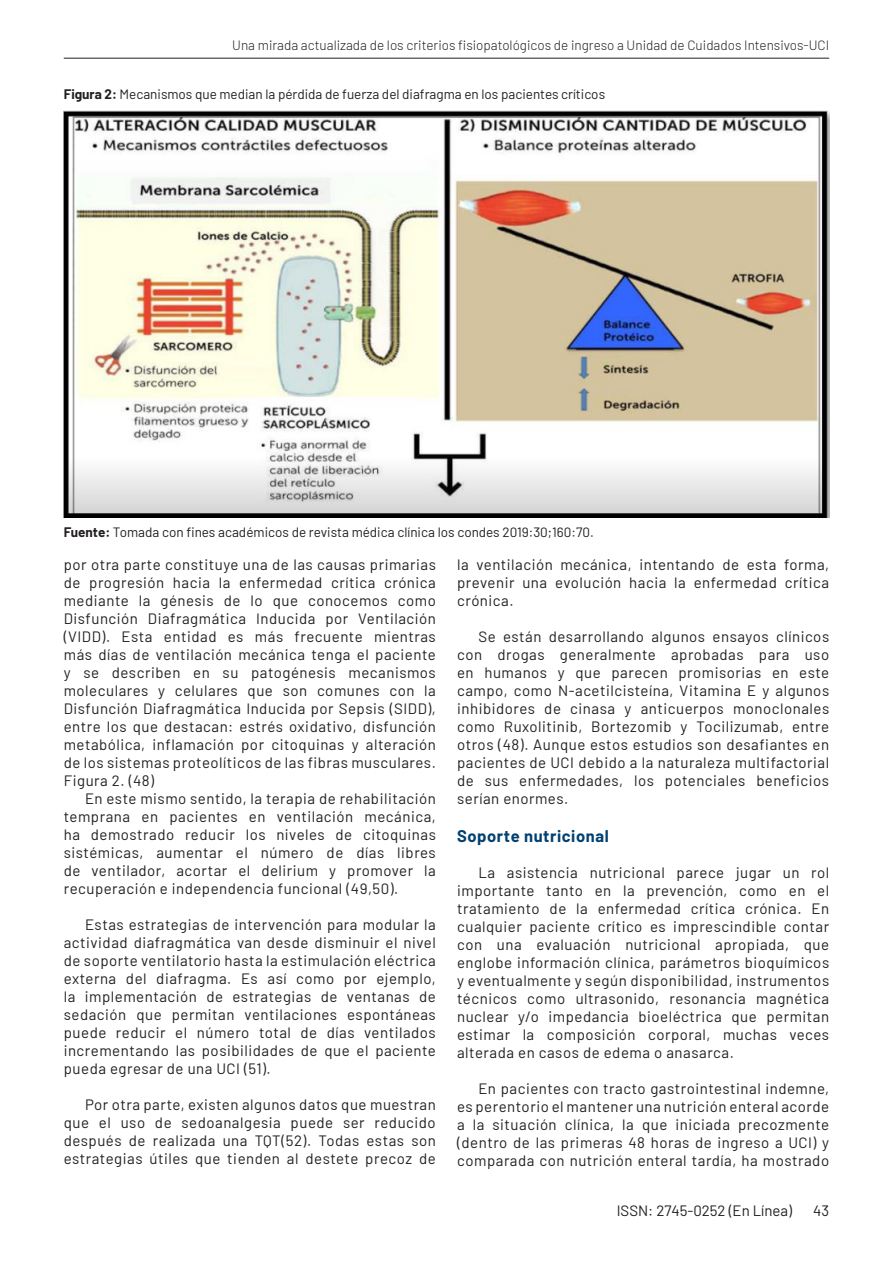
<style>
.page{position:relative;width:893px;height:1263px;background:#fff}
.page>*{position:absolute;margin:0;border:0;box-sizing:border-box;transform-origin:0 0}
.Titulo_primer_nivel{font:700 16.5px "Barlow";letter-spacing:.035em;color:#004071}
.BODY{font:15px/18px "Barlow";letter-spacing:.035em;color:#231f20;text-align:justify}
.BODY-2{font:15px "Barlow";color:#231f20}
.Fuente{font:13.5px "Barlow";color:#231f20}
.t1{font:300 13.5px "Barlow";color:#231f20}
.s1{font-weight:700}
</style>
<div class="page">
<hr style="left:64px;top:58px;width:765px;height:1px;background:#231f20">
<img style="left:64px;top:111px;width:765px;height:406px">
<p class="t1" style="left:232px;top:36px;width:598px">Una mirada actualizada de los criterios fisiopatológicos de ingreso a Unidad de Cuidados Intensivos-UCI</p>
<p class="Fuente" style="left:64px;top:84px;width:543px"><span class="s1">Figura 2:</span> Mecanismos que median la pérdida de fuerza del diafragma en los pacientes críticos</p>
<p class="Fuente" style="left:64px;top:522px;width:531px"><span class="s1">Fuente:</span> Tomada con fines académicos de revista médica clínica los condes 2019:30;160:70.</p>
<p class="BODY" style="left:64px;top:554px;width:374px">por otra parte constituye una de las causas primarias de progresión hacia la enfermedad crítica crónica mediante la génesis de lo que conocemos como Disfunción Diafragmática Inducida por Ventilación (VIDD). Esta entidad es más frecuente mientras más días de ventilación mecánica tenga el paciente y se describen en su patogénesis mecanismos moleculares y celulares que son comunes con la Disfunción Diafragmática Inducida por Sepsis (SIDD), entre los que destacan: estrés oxidativo, disfunción metabólica, inflamación por citoquinas y alteración de los sistemas proteolíticos de las fibras musculares.<br>Figura 2. (48)</p>
<p class="BODY" style="left:64px;top:788px;width:374px;text-indent:21px">En este mismo sentido, la terapia de rehabilitación temprana en pacientes en ventilación mecánica, ha demostrado reducir los niveles de citoquinas sistémicas, aumentar el número de días libres de ventilador, acortar el delirium y promover la recuperación e independencia funcional (49,50).</p>
<p class="BODY" style="left:64px;top:914px;width:374px;text-indent:21px">Estas estrategias de intervención para modular la actividad diafragmática van desde disminuir el nivel de soporte ventilatorio hasta la estimulación eléctrica externa del diafragma. Es así como por ejemplo, la implementación de estrategias de ventanas de sedación que permitan ventilaciones espontáneas puede reducir el número total de días ventilados incrementando las posibilidades de que el paciente pueda egresar de una UCI (51).</p>
<p class="BODY" style="left:64px;top:1094px;width:374px;text-indent:21px">Por otra parte, existen algunos datos que muestran que el uso de sedoanalgesia puede ser reducido después de realizada una TQT(52). Todas estas son estrategias útiles que tienden al destete precoz de</p>
<p class="BODY" style="left:457px;top:554px;width:374px">la ventilación mecánica, intentando de esta forma, prevenir una evolución hacia la enfermedad crítica crónica.</p>
<p class="BODY" style="left:457px;top:626px;width:374px;text-indent:21px">Se están desarrollando algunos ensayos clínicos con drogas generalmente aprobadas para uso en humanos y que parecen promisorias en este campo, como N-acetilcisteína, Vitamina E y algunos inhibidores de cinasa y anticuerpos monoclonales como Ruxolitinib, Bortezomib y Tocilizumab, entre otros (48). Aunque estos estudios son desafiantes en pacientes de UCI debido a la naturaleza multifactorial de sus enfermedades, los potenciales beneficios serían enormes.</p>
<p class="Titulo_primer_nivel" style="left:457px;top:824px;width:153px">Soporte nutricional</p>
<p class="BODY" style="left:457px;top:862px;width:374px;text-indent:21px">La asistencia nutricional parece jugar un rol importante tanto en la prevención, como en el tratamiento de la enfermedad crítica crónica. En cualquier paciente crítico es imprescindible contar con una evaluación nutricional apropiada, que englobe información clínica, parámetros bioquímicos y eventualmente y según disponibilidad, instrumentos técnicos como ultrasonido, resonancia magnética nuclear y/o impedancia bioeléctrica que permitan estimar la composición corporal, muchas veces alterada en casos de edema o anasarca.</p>
<p class="BODY" style="left:457px;top:1078px;width:374px;text-indent:21px">En pacientes con tracto gastrointestinal indemne, es perentorio el mantener una nutrición enteral acorde a la situación clínica, la que iniciada precozmente (dentro de las primeras 48 horas de ingreso a UCI) y comparada con nutrición enteral tardía, ha mostrado</p>
<p class="BODY-2" style="left:617px;top:1200px;width:177px">ISSN: 2745-0252 (En Línea)</p>
<p class="BODY" style="left:813px;top:1200px;width:17px">43</p>
</div>
